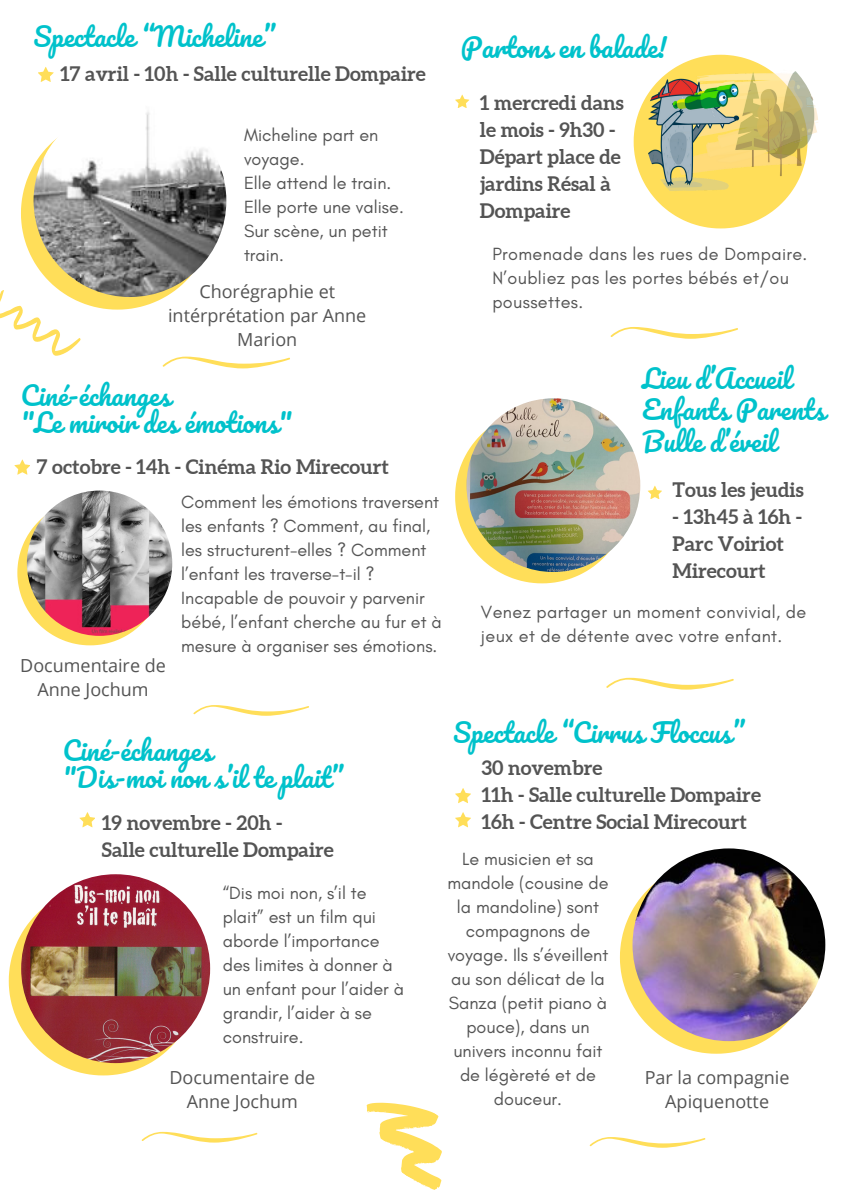
<style>
.page{position:relative;width:842px;height:1191px;background:#fff}
.page>*{position:absolute;margin:0;border:0;box-sizing:border-box;transform-origin:0 0}
.t1{font:26px/27px "Pacifico";color:#00c2cb}
.t2{font:700 20px/27px "Aleo";color:#545454}
.t3{font:18px/24px "Glacial Indifference";color:#545454}
.t4{font:18px/24px "Glacial Indifference";letter-spacing:.02em;color:#545454}
.t5{font:18px/24px "Open Sans";color:#545454;text-align:center}
</style>
<div class="page">
<svg style="left:9px;top:887px;width:188px;height:188px"></svg>
<img style="left:21px;top:874px;width:189px;height:189px;border-radius:50%">
<svg style="left:142px;top:1132px;width:115px;height:10px"></svg>
<svg style="left:17px;top:500px;width:145px;height:145px"></svg>
<img style="left:27px;top:491px;width:145px;height:145px;border-radius:50%">
<svg style="left:193px;top:705px;width:116px;height:10px"></svg>
<svg style="left:38px;top:67px;width:16px;height:15px"></svg>
<svg style="left:14px;top:460px;width:16px;height:15px"></svg>
<svg style="left:633px;top:72px;width:174px;height:156px"></svg>
<img style="left:645px;top:43px;width:173px;height:174px;border-radius:50%">
<svg style="left:455px;top:95px;width:14px;height:13px"></svg>
<svg style="left:79px;top:812px;width:16px;height:15px"></svg>
<svg style="left:610px;top:327px;width:128px;height:12px"></svg>
<svg style="left:455px;top:410px;width:173px;height:173px"></svg>
<img style="left:466px;top:398px;width:174px;height:174px;border-radius:50%">
<svg style="left:648px;top:486px;width:14px;height:13px"></svg>
<svg style="left:606px;top:678px;width:127px;height:12px"></svg>
<svg style="left:620px;top:862px;width:192px;height:191px"></svg>
<img style="left:632px;top:848px;width:193px;height:193px;border-radius:50%">
<svg style="left:455px;top:788px;width:16px;height:15px"></svg>
<svg style="left:455px;top:812px;width:16px;height:15px"></svg>
<svg style="left:0;top:117px;width:290px;height:251px"></svg>
<svg style="left:366px;top:1102px;width:76px;height:88px"></svg>
<svg style="left:589px;top:1137px;width:116px;height:10px"></svg>
<p class="t1" style="left:34px;top:24px;width:242px">Spectacle “Micheline”</p>
<h2 class="t2" style="left:60px;top:60px;width:367px">17 avril - 10h - Salle culturelle Dompaire</h2>
<h1 class="t3" style="left:244px;top:123px;width:136px">Micheline part en voyage.</h1>
<h1 class="t3" style="left:244px;top:171px;width:149px">Elle attend le train.</h1>
<p class="t3" style="left:244px;top:195px;width:161px">Elle porte une valise.</p>
<p class="t3" style="left:244px;top:219px;width:145px">Sur scène, un petit train.</p>
<p class="t5" style="left:168px;top:279px;width:200px">Chorégraphie et intérprétation par Anne<br>Marion</p>
<p class="t1" style="left:21px;top:384px;width:272px">Ciné-échanges<br>"Le miroir des émotions"</p>
<h2 class="t2" style="left:37px;top:453px;width:353px">7 octobre - 14h - Cinéma Rio Mirecourt</h2>
<p class="t5" style="left:20px;top:653px;width:147px">Documentaire de<br>Anne Jochum</p>
<p class="t3" style="left:181px;top:489px;width:262px">Comment les émotions traversent les enfants ? Comment, au final, les structurent-elles ? Comment l’enfant les traverse-t-il ?<br>Incapable de pouvoir y parvenir bébé, l’enfant cherche au fur et à mesure à organiser ses émotions.</p>
<h2 class="t1" style="left:461px;top:36px;width:207px">Partons en balade!</h2>
<p class="t2" style="left:480px;top:90px;width:145px">1 mercredi dans le mois - 9h30 -<br>Départ place de jardins Résal à<br>Dompaire</p>
<h2 class="t4" style="left:492px;top:241px;width:316px">Promenade dans les rues de Dompaire.<br>N’oubliez pas les portes bébés et/ou poussettes.</h2>
<p class="t1" style="left:642px;top:364px;width:185px;line-height:31.6px">Lieu d’Accueil<br>Enfants Parents<br>Bulle d’éveil</p>
<p class="t2" style="left:672px;top:476px;width:133px">Tous les jeudis</p>
<p class="t2" style="left:672px;top:503px;width:131px">- 13h45 à 16h -<br>Parc Voiriot<br>Mirecourt</p>
<p class="t4" style="left:481px;top:599px;width:327px">Venez partager un moment convivial, de jeux et de détente avec votre enfant.</p>
<p class="t1" style="left:63px;top:738px;width:281px">Ciné-échanges<br>"Dis-moi non s’il te plait”</p>
<p class="t2" style="left:102px;top:809px;width:233px">19 novembre - 20h -<br>Salle culturelle Dompaire</p>
<p class="t3" style="left:223px;top:880px;width:183px">“Dis moi non, s’il te plait” est un film qui aborde l’importance des limites à donner à un enfant pour l’aider à grandir, l’aider à se construire.</p>
<p class="t5" style="left:169px;top:1065px;width:147px">Documentaire de<br>Anne Jochum</p>
<p class="t1" style="left:453px;top:721px;width:292px">Spectacle “Cirrus Floccus”</p>
<p class="t2" style="left:481px;top:754px;width:281px">30 novembre<br>11h - Salle culturelle Dompaire<br>16h - Centre Social Mirecourt</p>
<h1 class="t3" style="left:447px;top:846px;width:163px;text-align:center">Le musicien et sa mandole (cousine de la mandoline) sont compagnons de voyage. Ils s’éveillent au son délicat de la<br>Sanza (petit piano à pouce), dans un univers inconnu fait de légèreté et de douceur.</h1>
<p class="t5" style="left:644px;top:1065px;width:146px">Par la compagnie<br>Apiquenotte</p>
</div>
